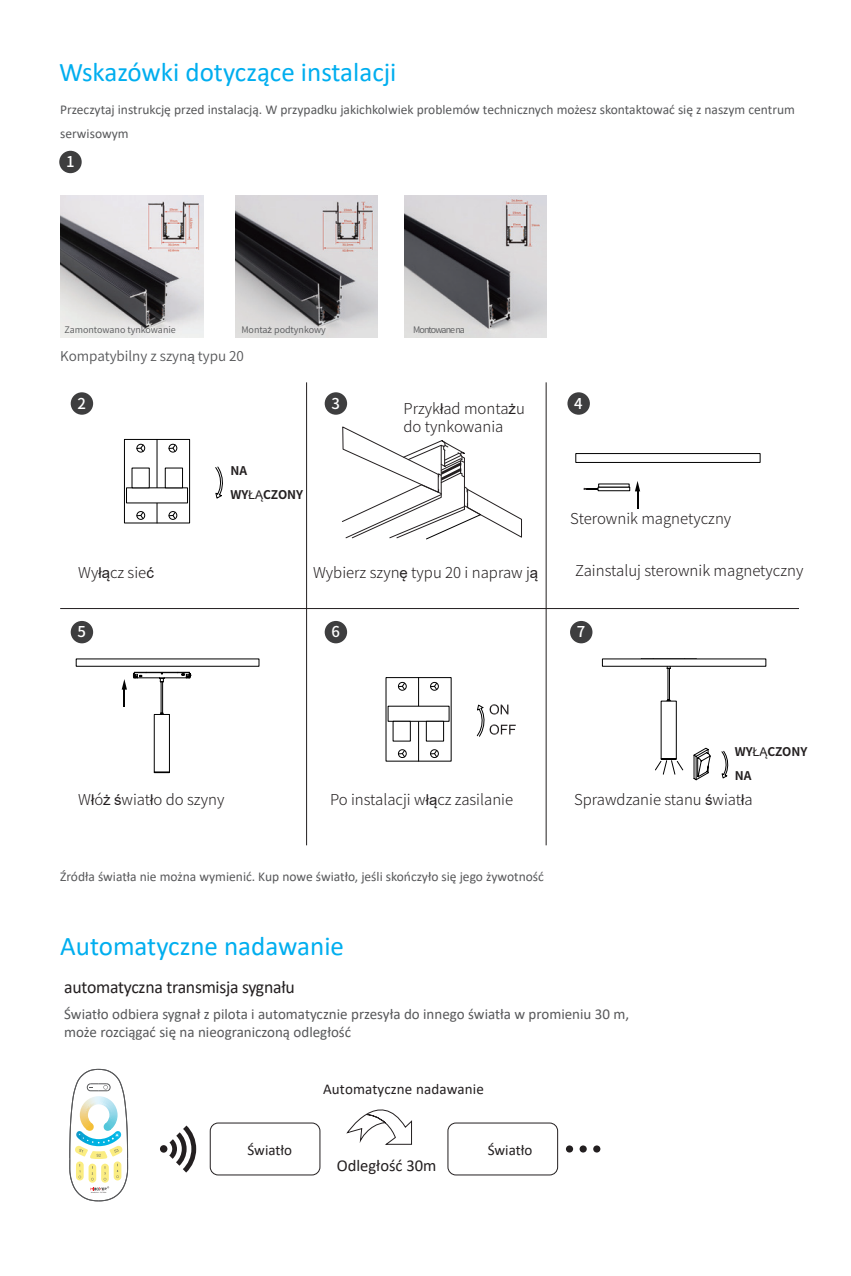
<style>
.page{position:relative;width:851px;height:1276px;background:#fff}
.page>*{position:absolute;margin:0;border:0;box-sizing:border-box;transform-origin:0 0}
.t1{font:27px "Calibri";color:#00aeef}
.t2{font:18px "Calibri";letter-spacing:-.015em;color:#231f20}
.t3{font:16.5px "Calibri";color:#231f20}
.t4{font:300 15px/18px "Source Han Sans CN";color:#231f20}
.t5{font:15px/18px "Calibri";color:#57585a}
.t6{font:15px "Calibri";color:#231f20}
.t7{font:500 15px "Source Han Sans CN";color:#fff}
.t8{font:13.5px/24px "Calibri";color:#57585a}
.t9{font:13.5px "Source Han Sans CN";color:#57585a}
.t10{font:700 12px/24px "Source Han Sans CN";color:#231f20}
.t11{font:9px "Source Han Sans CN";color:#57585a}
.t12{font:9px "Source Han Sans CN";letter-spacing:-.1em;color:#57585a}
.s1{font-family:"Arial"}
.s2{font-family:"Arial";font-weight:400}
</style>
<div class="page">
<svg style="left:215px;top:466px;width:8px;height:32px"></svg>
<svg style="left:122px;top:679px;width:5px;height:28px"></svg>
<hr style="left:306px;top:382px;width:1px;height:463px;background:#231f20">
<hr style="left:545px;top:382px;width:1px;height:463px;background:#231f20">
<hr style="left:60px;top:608px;width:738px;height:1px;background:#231f20">
<div style="left:71px;top:392px;width:22px;height:23px;background:#3e3e3f;border-radius:50%"></div>
<div style="left:324px;top:392px;width:23px;height:23px;background:#3e3e3f;border-radius:50%"></div>
<div style="left:567px;top:392px;width:22px;height:23px;background:#3e3e3f;border-radius:50%"></div>
<div style="left:71px;top:621px;width:22px;height:22px;background:#3e3e3f;border-radius:50%"></div>
<div style="left:324px;top:621px;width:23px;height:22px;background:#3e3e3f;border-radius:50%"></div>
<div style="left:575px;top:453px;width:185px;height:9px;background:#fff;border:1px solid #000"></div>
<svg style="left:693px;top:748px;width:35px;height:32px"></svg>
<div style="left:570px;top:621px;width:22px;height:22px;background:#3e3e3f;border-radius:50%"></div>
<img style="left:235px;top:196px;width:142px;height:142px">
<img style="left:61px;top:196px;width:142px;height:142px">
<img style="left:404px;top:196px;width:142px;height:142px">
<div style="left:59px;top:151px;width:23px;height:22px;background:#3e3e3f;border-radius:50%"></div>
<svg style="left:598px;top:487px;width:31px;height:4px"></svg>
<svg style="left:635px;top:481px;width:5px;height:28px"></svg>
<svg style="left:583px;top:488px;width:15px;height:2px"></svg>
<div style="left:124px;top:439px;width:66px;height:84px;background:#fff;border:1px solid #000"></div>
<hr style="left:156px;top:439px;width:1px;height:84px;background:#000">
<div style="left:126px;top:488px;width:62px;height:15px;background:#fff"></div>
<div style="left:165px;top:468px;width:18px;height:20px;background:#fff;border:1px solid #000"></div>
<div style="left:137px;top:444px;width:8px;height:8px;border:1px solid #000;border-radius:50%"></div>
<svg style="left:137px;top:444px;width:6px;height:8px"></svg>
<div style="left:169px;top:444px;width:8px;height:8px;border:1px solid #000;border-radius:50%"></div>
<svg style="left:169px;top:444px;width:6px;height:8px"></svg>
<div style="left:137px;top:511px;width:8px;height:8px;border:1px solid #000;border-radius:50%"></div>
<svg style="left:137px;top:512px;width:6px;height:7px"></svg>
<div style="left:169px;top:511px;width:8px;height:8px;border:1px solid #000;border-radius:50%"></div>
<svg style="left:169px;top:512px;width:6px;height:7px"></svg>
<svg style="left:477px;top:704px;width:38px;height:32px"></svg>
<hr style="left:418px;top:677px;width:1px;height:84px;background:#000">
<div style="left:388px;top:706px;width:61px;height:15px;background:#fff"></div>
<div style="left:426px;top:721px;width:17px;height:20px;background:#fff;border:1px solid #000"></div>
<div style="left:398px;top:682px;width:8px;height:8px;border:1px solid #000;border-radius:50%"></div>
<svg style="left:398px;top:683px;width:7px;height:7px"></svg>
<div style="left:430px;top:682px;width:8px;height:8px;border:1px solid #000;border-radius:50%"></div>
<svg style="left:430px;top:683px;width:7px;height:7px"></svg>
<div style="left:398px;top:749px;width:8px;height:8px;border:1px solid #000;border-radius:50%"></div>
<svg style="left:398px;top:750px;width:7px;height:7px"></svg>
<div style="left:430px;top:749px;width:8px;height:8px;border:1px solid #000;border-radius:50%"></div>
<svg style="left:430px;top:750px;width:7px;height:7px"></svg>
<svg style="left:342px;top:426px;width:180px;height:113px"></svg>
<hr style="left:667px;top:668px;width:1px;height:31px;background:#000">
<hr style="left:668px;top:668px;width:2px;height:31px;background:#000">
<svg style="left:639px;top:658px;width:59px;height:11px"></svg>
<svg style="left:655px;top:758px;width:28px;height:16px"></svg>
<div style="left:602px;top:659px;width:163px;height:7px;background:#fff"></div>
<hr style="left:160px;top:682px;width:1px;height:31px;background:#000">
<hr style="left:162px;top:682px;width:1px;height:31px;background:#000">
<svg style="left:133px;top:672px;width:58px;height:10px"></svg>
<svg style="left:154px;top:772px;width:15px;height:1px"></svg>
<div style="left:160px;top:1145px;width:7px;height:7px;background:#231f20;border-radius:50%"></div>
<svg style="left:169px;top:1125px;width:27px;height:47px"></svg>
<div style="left:210px;top:1122px;width:110px;height:53px;border:1px solid #231f20;border-radius:8px"></div>
<div style="left:447px;top:1122px;width:111px;height:53px;border:1px solid #231f20;border-radius:8px"></div>
<svg style="left:347px;top:1109px;width:65px;height:36px"></svg>
<svg style="left:566px;top:1145px;width:7px;height:7px"></svg>
<svg style="left:579px;top:1145px;width:7px;height:7px"></svg>
<svg style="left:593px;top:1145px;width:7px;height:7px"></svg>
<svg style="left:69px;top:1069px;width:59px;height:132px"></svg>
<h1 class="t1" style="left:59px;top:53px;width:339px">Wskazówki dotyczące instalacji</h1>
<p class="t8" style="left:60px;top:97px;width:736px">Przeczytaj instrukcję przed instalacją. W przypadku jakichkolwiek problemów technicznych możesz skontaktować się z naszym centrum serwisowym</p>
<p class="t7" style="left:66px;top:153px;width:10px">1</p>
<p class="t11" style="left:64px;top:324px;width:113px">Zamontowano tynkowanie</p>
<p class="t11" style="left:241px;top:324px;width:86px">Monta<span class="s1">ż</span> podtynkowy</p>
<p class="t12" style="left:413px;top:324px;width:53px">Montowane na</p>
<p class="t9" style="left:60px;top:348px;width:185px">Kompatybilny z szyn<span class="s1">ą</span> typu 20</p>
<p class="t7" style="left:78px;top:395px;width:10px">2</p>
<p class="t7" style="left:331px;top:395px;width:10px">3</p>
<p class="t7" style="left:574px;top:395px;width:10px">4</p>
<p class="t4" style="left:403px;top:400px;width:123px">Przyk<span class="s2">ł</span>ad monta<span class="s2">ż</span>u do tynkowania</p>
<p class="t10" style="left:230px;top:458px;width:74px">NA<br>WY<span class="s2">ŁĄ</span>CZONY</p>
<p class="t4" style="left:78px;top:563px;width:77px">Wy<span class="s2">łą</span>cz sie<span class="s2">ć</span></p>
<p class="t4" style="left:313px;top:563px;width:227px">Wybierz szyn<span class="s2">ę</span> typu 20 i napraw j<span class="s2">ą</span></p>
<p class="t7" style="left:78px;top:623px;width:10px">5</p>
<p class="t7" style="left:331px;top:623px;width:10px">6</p>
<p class="t4" style="left:570px;top:509px;width:162px">Sterownik magnetyczny</p>
<p class="t4" style="left:575px;top:562px;width:230px">Zainstaluj sterownik magnetyczny</p>
<p class="t7" style="left:576px;top:623px;width:10px">7</p>
<p class="t4" style="left:78px;top:790px;width:148px">W<span class="s2">ł</span>ó<span class="s2">ż ś</span>wiat<span class="s2">ł</span>o do szyny</p>
<p class="t4" style="left:330px;top:790px;width:185px">Po instalacji w<span class="s2">łą</span>cz zasilanie</p>
<p class="t8" style="left:60px;top:864px;width:485px">Źródła światła nie można wymienić. Kup nowe światło, jeśli skończyło się jego żywotność</p>
<h1 class="t1" style="left:60px;top:927px;width:285px">Automatyczne nadawanie</h1>
<p class="t10" style="left:734px;top:740px;width:74px">WY<span class="s2">ŁĄ</span>CZONY<br>NA</p>
<p class="t4" style="left:574px;top:790px;width:180px">Sprawdzanie stanu <span class="s2">ś</span>wiat<span class="s2">ł</span>a</p>
<h2 class="t2" style="left:64px;top:974px;width:232px">automatyczna transmisja sygnału</h2>
<p class="t5" style="left:64px;top:1005px;width:566px">Światło odbiera sygnał z pilota i automatycznie przesyła do innego światła w promieniu 30 m, może rozciągać się na nieograniczoną odległość</p>
<p class="t6" style="left:323px;top:1078px;width:162px">Automatyczne nadawanie</p>
<p class="t6" style="left:247px;top:1139px;width:46px">Światło</p>
<p class="t6" style="left:487px;top:1139px;width:46px">Światło</p>
<p class="t3" style="left:337px;top:1154px;width:101px">Odległość 30m</p>
</div>
